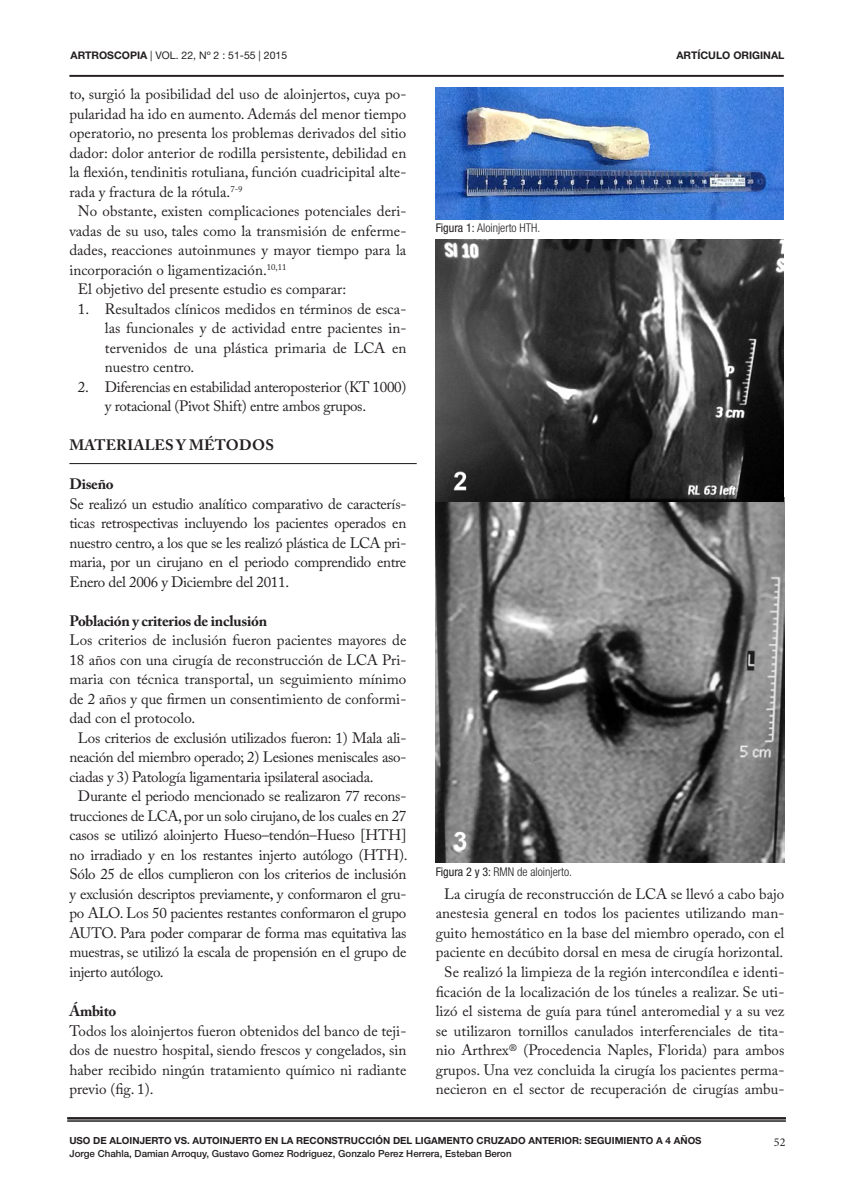
<style>
.page{position:relative;width:855px;height:1194px;background:#fff}
.page>*{position:absolute;margin:0;border:0;box-sizing:border-box;transform-origin:0 0}
.Paragraph_Style_Text{font:15px/19.5px "Adobe Caslon Pro";color:#231f20;text-align:justify}
.Paragraph_Style_Text-2{font:15px/19.5px "Adobe Caslon Pro";letter-spacing:-.02em;color:#231f20}
.Paragraph_Style_Text-3{font:700 15px "Adobe Caslon Pro";letter-spacing:-.02em;color:#231f20}
.Paragraph_Style_Text-4{font:700 15px "Adobe Caslon Pro";letter-spacing:.015em;color:#231f20}
.t1{font:300 condensed 12px "Helvetica Neue LT Std";color:#231f20}
.t2{font:12px "Minion Pro";color:#231f20}
.Cita{font:10.5px "Helvetica Neue LT Std";color:#231f20}
.Cita-2{font:700 10.5px "Helvetica Neue LT Std";color:#231f20}
.Cita-3{font:700 9.75px "Helvetica Neue LT Std";color:#231f20}
.Cita-4{font:500 9.75px "Helvetica Neue LT Std";color:#231f20}
.s1{font-weight:700}
.s2{font-weight:400}
</style>
<div class="page">
<hr style="left:69px;top:75px;width:715px;height:2px;background:#231f20">
<img style="left:436px;top:501px;width:348px;height:361px">
<hr style="left:67px;top:1117px;width:719px;height:2px;background:#231f20">
<hr style="left:67px;top:1120px;width:719px;height:1px;background:#231f20">
<hr style="left:69px;top:463px;width:348px;height:1px;background:#231f20">
<img style="left:436px;top:88px;width:348px;height:131px">
<img style="left:436px;top:240px;width:348px;height:261px">
<p class="Cita" style="left:71px;top:49px;width:218px"><span class="s1">ARTROSCOPIA</span> | VOL. 22, Nº 2 : 51-55 | 2015</p>
<p class="Cita-2" style="left:676px;top:48px;width:110px">ARTÍCULO ORIGINAL</p>
<p class="Paragraph_Style_Text" style="left:69px;top:84px;width:338px">to, surgió la posibilidad del uso de aloinjertos, cuya po&shy;pularidad ha ido en aumento. Además del menor tiempo operatorio, no presenta los problemas derivados del sitio dador: dolor anterior de rodilla persistente, debilidad en la flexión, tendinitis rotuliana, función cuadricipital alte&shy;rada y fractura de la rótula.<sup>7-9</sup></p>
<p class="Paragraph_Style_Text" style="left:69px;top:201px;width:338px;text-indent:9px">No obstante, existen complicaciones potenciales deri&shy;vadas de su uso, tales como la transmisión de enferme&shy;dades, reacciones autoinmunes y mayor tiempo para la incorporación o ligamentización.<sup>10,11</sup></p>
<p class="Paragraph_Style_Text" style="left:78px;top:279px;width:270px">El objetivo del presente estudio es comparar:</p>
<p class="Paragraph_Style_Text" style="left:105px;top:299px;width:303px;text-indent:-27px">1. Resultados clínicos medidos en términos de esca&shy;las funcionales y de actividad entre pacientes in&shy;tervenidos de una plástica primaria de LCA en nuestro centro.</p>
<p class="Paragraph_Style_Text-2" style="left:105px;top:377px;width:303px;text-indent:-27px">2. Diferencias en estabilidad anteroposterior (KT 1000) y rotacional (Pivot Shift) entre ambos grupos.</p>
<p class="Paragraph_Style_Text-4" style="left:70px;top:436px;width:206px">MATERIALES Y MÉTODOS</p>
<p class="Paragraph_Style_Text-3" style="left:69px;top:475px;width:46px">Diseño</p>
<p class="Paragraph_Style_Text" style="left:69px;top:494px;width:338px">Se realizó un estudio analítico comparativo de caracterís&shy;ticas retrospectivas incluyendo los pacientes operados en nuestro centro, a los que se les realizó plástica de LCA pri&shy;maria, por un cirujano en el periodo comprendido entre Enero del 2006 y Diciembre del 2011.</p>
<p class="Paragraph_Style_Text-3" style="left:69px;top:612px;width:199px">Población y criterios de inclusión</p>
<p class="Paragraph_Style_Text" style="left:69px;top:630px;width:339px">Los criterios de inclusión fueron pacientes mayores de 18 años con una cirugía de reconstrucción de LCA Pri&shy;maria con técnica transportal, un seguimiento mínimo de 2 años y que firmen un consentimiento de conformi&shy;dad con el protocolo.</p>
<p class="Paragraph_Style_Text" style="left:69px;top:728px;width:338px;text-indent:9px">Los criterios de exclusión utilizados fueron: 1) Mala ali&shy;neación del miembro operado; 2) Lesiones meniscales aso&shy;ciadas y 3) Patología ligamentaria ipsilateral asociada.</p>
<p class="Paragraph_Style_Text" style="left:69px;top:786px;width:340px;text-indent:9px">Durante el periodo mencionado se realizaron 77 recons&shy;trucciones de LCA, por un solo cirujano, de los cuales en 27 casos se utilizó aloinjerto Hueso–tendón–Hueso [HTH] no irradiado y en los restantes injerto autólogo (HTH).<br>Sólo 25 de ellos cumplieron con los criterios de inclusión y exclusión descriptos previamente, y conformaron el gru&shy;po ALO. Los 50 pacientes restantes conformaron el grupo AUTO. Para poder comparar de forma mas equitativa las muestras, se utilizó la escala de propensión en el grupo de injerto autólogo.</p>
<p class="Paragraph_Style_Text-3" style="left:69px;top:1002px;width:48px">Ámbito</p>
<p class="Paragraph_Style_Text" style="left:69px;top:1020px;width:339px">Todos los aloinjertos fueron obtenidos del banco de teji&shy;dos de nuestro hospital, siendo frescos y congelados, sin haber recibido ningún tratamiento químico ni radiante previo (fig. 1).</p>
<p class="t1" style="left:436px;top:221px;width:106px"><span class="s2">Figura 1:</span> Aloinjerto HTH.</p>
<p class="t1" style="left:436px;top:864px;width:138px"><span class="s2">Figura 2 y 3:</span> RMN de aloinjerto.</p>
<p class="Paragraph_Style_Text" style="left:436px;top:884px;width:350px;text-align:center">La cirugía de reconstrucción de LCA se llevó a cabo bajo anestesia general en todos los pacientes utilizando man&shy;guito hemostático en la base del miembro operado, con el paciente en decúbito dorsal en mesa de cirugía horizontal.</p>
<p class="Paragraph_Style_Text" style="left:436px;top:962px;width:350px;text-align:center">Se realizó la limpieza de la región intercondílea e identi&shy;ficación de la localización de los túneles a realizar. Se uti&shy;lizó el sistema de guía para túnel anteromedial y a su vez se utilizaron tornillos canulados interferenciales de tita&shy;nio Arthrex® (Procedencia Naples, Florida) para ambos grupos. Una vez concluida la cirugía los pacientes perma&shy;necieron en el sector de recuperación de cirugías ambu-</p>
<p class="t2" style="left:774px;top:1133px;width:13px">52</p>
<p class="Cita-3" style="left:69px;top:1134px;width:634px">USO DE ALOINJERTO VS. AUTOINJERTO EN LA RECONSTRUCCIÓN DEL LIGAMENTO CRUZADO ANTERIOR: SEGUIMIENTO A 4 AÑOS</p>
<p class="Cita-4" style="left:69px;top:1147px;width:444px">Jorge Chahla, Damian Arroquy, Gustavo Gomez Rodriguez, Gonzalo Perez Herrera, Esteban Beron</p>
</div>
